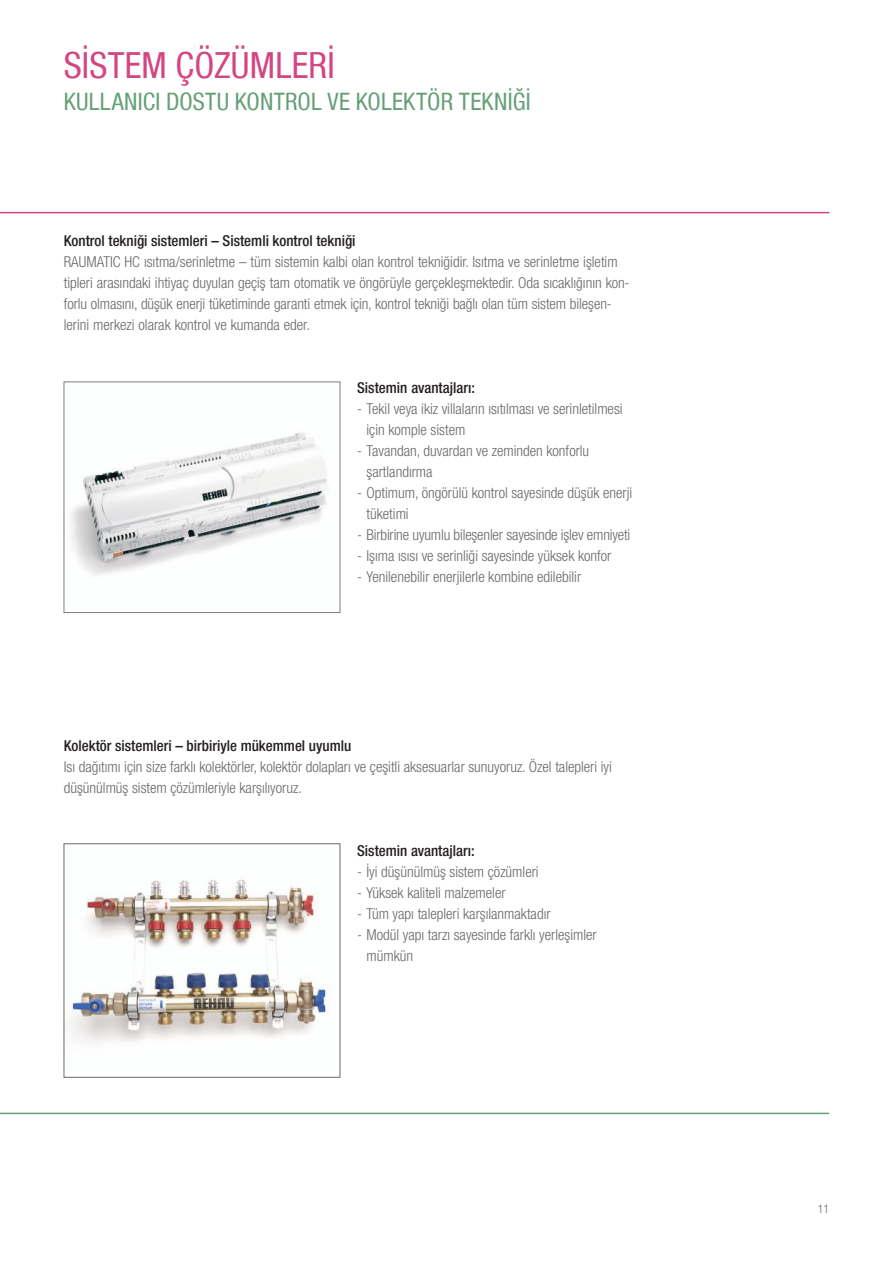
<style>
.page{position:relative;width:893px;height:1263px;background:#fff}
.page>*{position:absolute;margin:0;border:0;box-sizing:border-box;transform-origin:0 0}
.t1{font:condensed 36px "Helvetica Neue LT Com";letter-spacing:.005em;color:#d44682}
.t2{font:condensed 24px "Helvetica Neue LT Com";letter-spacing:.01em;color:#649f76}
.t3{font:300 condensed 15px/21px "Helvetica Neue LT Com";color:#6a686a}
.t4{font:500 condensed 15px "Helvetica Neue LT Com";color:#241f1f}
.t5{font:300 condensed 12px "Helvetica Neue LT Com";color:#6a686a}
</style>
<div class="page">
<img style="left:69px;top:879px;width:261px;height:164px">
<img style="left:70px;top:432px;width:258px;height:144px">
<hr style="left:0;top:212px;width:829px;height:1px;background:#d44682">
<hr style="left:0;top:1113px;width:829px;height:1px;background:#649f76">
<h1 class="t1" style="left:64px;top:44px;width:273px">SİSTEM ÇÖZÜMLERİ</h1>
<h2 class="t2" style="left:64px;top:87px;width:468px">KULLANICI DOSTU KONTROL VE KOLEKTÖR TEKNİĞİ</h2>
<p class="t4" style="left:64px;top:232px;width:293px">Kontrol tekniği sistemleri – Sistemli kontrol tekniği</p>
<p class="t3" style="left:64px;top:252px;width:567px">RAUMATIC HC ısıtma/serinletme – tüm sistemin kalbi olan kontrol tekniğidir. Isıtma ve serinletme işletim tipleri arasındaki ihtiyaç duyulan geçiş tam otomatik ve öngörüyle gerçekleşmektedir. Oda sıcaklığının kon&shy;forlu olmasını, düşük enerji tüketiminde garanti etmek için, kontrol tekniği bağlı olan tüm sistem bileşen&shy;lerini merkezi olarak kontrol ve kumanda eder.</p>
<p class="t4" style="left:357px;top:379px;width:119px">Sistemin avantajları:</p>
<p class="t3" style="left:367px;top:399px;width:258px;text-indent:-9px">- Tekil veya ikiz villaların ısıtılması ve serinletilmesi için komple sistem</p>
<p class="t3" style="left:367px;top:441px;width:224px;text-indent:-9px">- Tavandan, duvardan ve zeminden konforlu şartlandırma</p>
<p class="t3" style="left:367px;top:483px;width:267px;text-indent:-9px">- Optimum, öngörülü kontrol sayesinde düşük enerji tüketimi</p>
<p class="t3" style="left:357px;top:525px;width:275px">- Birbirine uyumlu bileşenler sayesinde işlev emniyeti</p>
<p class="t3" style="left:357px;top:546px;width:256px">- Işıma ısısı ve serinliği sayesinde yüksek konfor</p>
<p class="t3" style="left:357px;top:567px;width:226px">- Yenilenebilir enerjilerle kombine edilebilir</p>
<p class="t4" style="left:64px;top:736px;width:289px">Kolektör sistemleri – birbiriyle mükemmel uyumlu</p>
<p class="t3" style="left:64px;top:756px;width:550px">Isı dağıtımı için size farklı kolektörler, kolektör dolapları ve çeşitli aksesuarlar sunuyoruz. Özel talepleri iyi düşünülmüş sistem çözümleriyle karşılıyoruz.</p>
<p class="t4" style="left:357px;top:841px;width:119px">Sistemin avantajları:</p>
<p class="t3" style="left:357px;top:861px;width:183px">- İyi düşünülmüş sistem çözümleri</p>
<p class="t3" style="left:357px;top:882px;width:150px">- Yüksek kaliteli malzemeler</p>
<p class="t3" style="left:357px;top:903px;width:195px">- Tüm yapı talepleri karşılanmaktadır</p>
<p class="t3" style="left:367px;top:924px;width:232px;text-indent:-9px">- Modül yapı tarzı sayesinde farklı yerleşimler mümkün</p>
<p class="t5" style="left:818px;top:1201px;width:13px">11</p>
</div>
